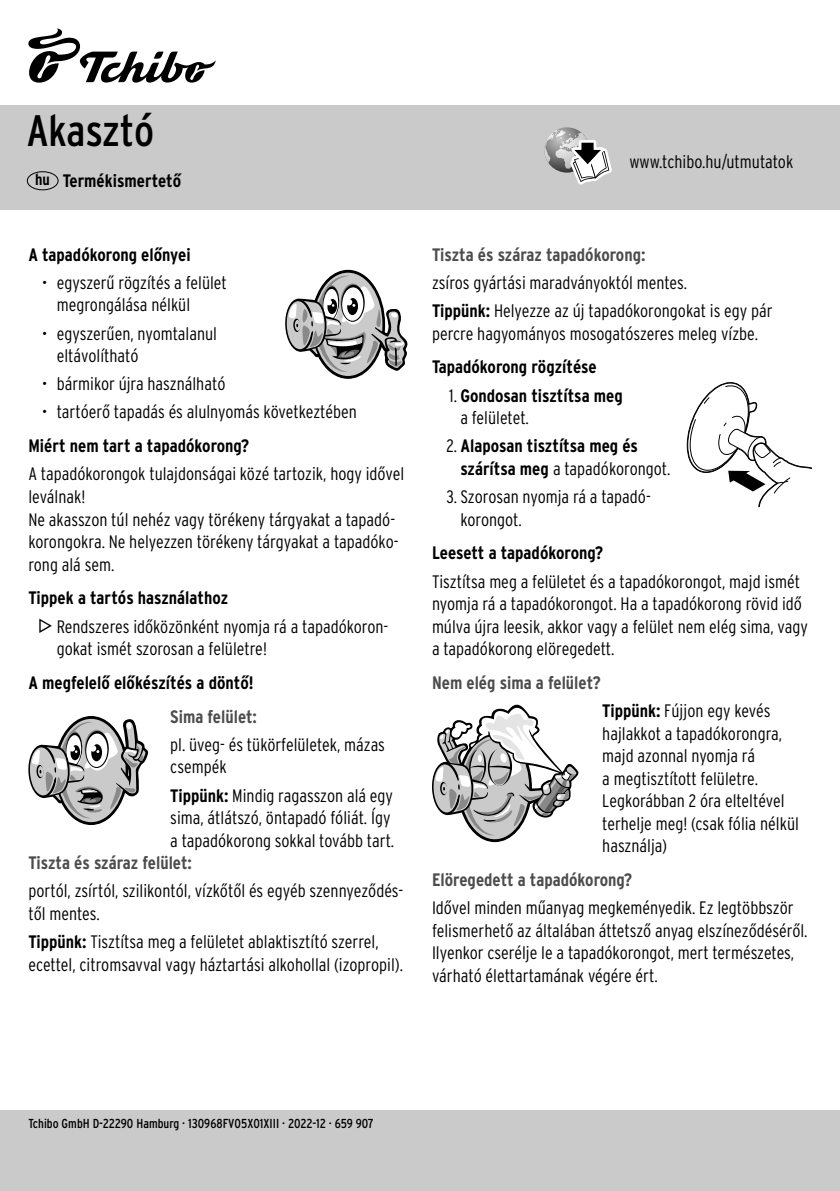
<style>
.page{position:relative;width:840px;height:1191px;background:#fff}
.page>*{position:absolute;margin:0;border:0;box-sizing:border-box;transform-origin:0 0}
.id_xtitel{font:condensed 44px "Interstate OT";color:#000}
.ID_FLIESSTEXT{font:300 condensed 18px/22.4px "Interstate OT";color:#000}
.ID_SUBLINE_1_IVZ{font:700 condensed 18px/22.4px "Interstate OT";color:#000}
.id_subline_2_xivz{font:700 condensed 18px "Interstate OT";color:#4c4c4c}
.ID_FLIESSTEXT-2{font:700 condensed 18px "Interstate OT";color:#4c4c4c}
.id_xbda_u_garantie{font:700 condensed 18px "Interstate OT";color:#000}
.id_xlaenderkuerzel{font:700 condensed 16px "Interstate OT";color:#000}
.id_xkennung{font:condensed 13px "Interstate OT";color:#000}
.s1{font-family:"Cgq Logos";font-weight:400;font-stretch:normal}
.s2{font-weight:700}
.s3{font-weight:300}
</style>
<div class="page">
<div style="left:0;top:105px;width:839px;height:105px;background:#cacaca"></div>
<svg style="left:285px;top:270px;width:122px;height:109px"></svg>
<div style="left:0;top:1110px;width:839px;height:81px;background:#cacaca"></div>
<svg style="left:28px;top:28px;width:187px;height:55px"></svg>
<div style="left:27px;top:171px;width:32px;height:19px;border:1px solid #000;border-radius:50%"></div>
<svg style="left:28px;top:716px;width:120px;height:109px"></svg>
<svg style="left:432px;top:704px;width:146px;height:138px"></svg>
<svg style="left:686px;top:382px;width:125px;height:125px"></svg>
<svg style="left:544px;top:127px;width:67px;height:57px"></svg>
<p class="id_xtitel" style="left:27px;top:104px;width:129px">Akasztó</p>
<p class="id_xlaenderkuerzel" style="left:35px;top:170px;width:16px">hu</p>
<p class="id_xbda_u_garantie" style="left:63px;top:170px;width:120px">Termékismertető</p>
<p class="ID_SUBLINE_1_IVZ" style="left:28px;top:243px;width:164px">A tapadókorong előnyei</p>
<p class="ID_FLIESSTEXT" style="left:57px;top:271px;width:171px;text-indent:-15px">• egyszerű rögzítés a felület megrongálása nélkül</p>
<p class="ID_FLIESSTEXT" style="left:57px;top:322px;width:162px;text-indent:-15px">• egyszerűen, nyomtalanul eltávolítható</p>
<p class="ID_FLIESSTEXT" style="left:42px;top:373px;width:185px">• bármikor újra használható</p>
<p class="ID_FLIESSTEXT" style="left:42px;top:401px;width:316px">• tartóerő tapadás és alulnyomás következtében</p>
<p class="ID_SUBLINE_1_IVZ" style="left:28px;top:434px;width:222px">Miért nem tart a tapadókorong?</p>
<p class="ID_FLIESSTEXT" style="left:28px;top:463px;width:377px">A tapadókorongok tulajdonságai közé tartozik, hogy idővel leválnak!<br>Ne akasszon túl nehéz vagy törékeny tárgyakat a tapadó&shy;korongokra. Ne helyezzen törékeny tárgyakat a tapadóko&shy;rong alá sem.</p>
<p class="ID_SUBLINE_1_IVZ" style="left:28px;top:586px;width:201px">Tippek a tartós használathoz</p>
<p class="ID_FLIESSTEXT" style="left:57px;top:615px;width:333px;text-indent:-17px"><span class="s1">M</span> Rendszeres időközönként nyomja rá a tapadókoron&shy;gokat ismét szorosan a felületre!</p>
<p class="ID_SUBLINE_1_IVZ" style="left:28px;top:671px;width:226px">A megfelelő előkészítés a döntő!</p>
<p class="id_subline_2_xivz" style="left:170px;top:705px;width:88px">Sima felület:</p>
<p class="ID_FLIESSTEXT" style="left:170px;top:733px;width:216px">pl. üveg- és tükörfelületek, mázas csempék</p>
<p class="ID_FLIESSTEXT" style="left:170px;top:784px;width:224px"><span class="s2">Tippünk:</span> Mindig ragasszon alá egy</p>
<p class="ID_FLIESSTEXT" style="left:170px;top:806px;width:221px">sima, átlátszó, öntapadó fóliát. Így</p>
<p class="ID_FLIESSTEXT" style="left:170px;top:829px;width:225px">a tapadókorong sokkal tovább tart.</p>
<p class="ID_FLIESSTEXT-2" style="left:28px;top:852px;width:165px">Tiszta és száraz felület:</p>
<p class="ID_FLIESSTEXT" style="left:28px;top:880px;width:376px">portól, zsírtól, szilikontól, vízkőtől és egyéb szennyeződés&shy;től mentes.</p>
<p class="ID_FLIESSTEXT" style="left:28px;top:930px;width:376px"><span class="s2">Tippünk:</span> Tisztítsa meg a felületet ablaktisztító szerrel, ecettel, citromsavval vagy háztartási alkohollal (izopropil).</p>
<p class="ID_FLIESSTEXT" style="left:629px;top:151px;width:165px">www.tchibo.hu/utmutatok</p>
<p class="id_subline_2_xivz" style="left:432px;top:243px;width:215px">Tiszta és száraz tapadókorong:</p>
<p class="ID_FLIESSTEXT" style="left:432px;top:271px;width:256px">zsíros gyártási maradványoktól mentes.</p>
<p class="ID_FLIESSTEXT" style="left:432px;top:299px;width:342px"><span class="s2">Tippünk:</span> Helyezze az új tapadókorongokat is egy pár percre hagyományos mosogatószeres meleg vízbe.</p>
<p class="ID_SUBLINE_1_IVZ" style="left:432px;top:356px;width:166px">Tapadókorong rögzítése</p>
<p class="ID_SUBLINE_1_IVZ" style="left:460px;top:384px;width:164px;text-indent:-11px"><span class="s3">1.</span> Gondosan tisztítsa meg <span class="s3">a felületet.</span></p>
<p class="ID_SUBLINE_1_IVZ" style="left:460px;top:434px;width:211px;text-indent:-14px"><span class="s3">2.</span> Alaposan tisztítsa meg és szárítsa meg <span class="s3">a tapadókorongot.</span></p>
<p class="ID_FLIESSTEXT" style="left:460px;top:485px;width:192px;text-indent:-14px">3. Szorosan nyomja rá a tapadó&shy;korongot.</p>
<p class="ID_SUBLINE_1_IVZ" style="left:432px;top:541px;width:173px">Leesett a tapadókorong?</p>
<p class="ID_FLIESSTEXT" style="left:432px;top:570px;width:377px">Tisztítsa meg a felületet és a tapadókorongot, majd ismét nyomja rá a tapadókorongot. Ha a tapadókorong rövid idő múlva újra leesik, akkor vagy a felület nem elég sima, vagy a tapadókorong elöregedett.</p>
<p class="id_subline_2_xivz" style="left:432px;top:671px;width:170px">Nem elég sima a felület?</p>
<p class="ID_FLIESSTEXT" style="left:602px;top:699px;width:198px"><span class="s2">Tippünk:</span> Fújjon egy kevés hajlakkot a tapadókorongra, majd azonnal nyomja rá<br>a megtisztított felületre.<br>Legkorábban 2 óra elteltével terhelje meg! (csak fólia nélkül használja)</p>
<p class="id_subline_2_xivz" style="left:432px;top:868px;width:202px">Elöregedett a tapadókorong?</p>
<p class="ID_FLIESSTEXT" style="left:432px;top:896px;width:377px">Idővel minden műanyag megkeményedik. Ez legtöbbször felismerhető az általában áttetsző anyag elszíneződéséről.<br>Ilyenkor cserélje le a tapadókorongot, mert természetes, várható élettartamának végére ért.</p>
<p class="id_xkennung" style="left:28px;top:1115px;width:346px">Tchibo GmbH D-22290 Hamburg · 130968FV05X01XIII · 2022-12 · 659 907</p>
</div>
